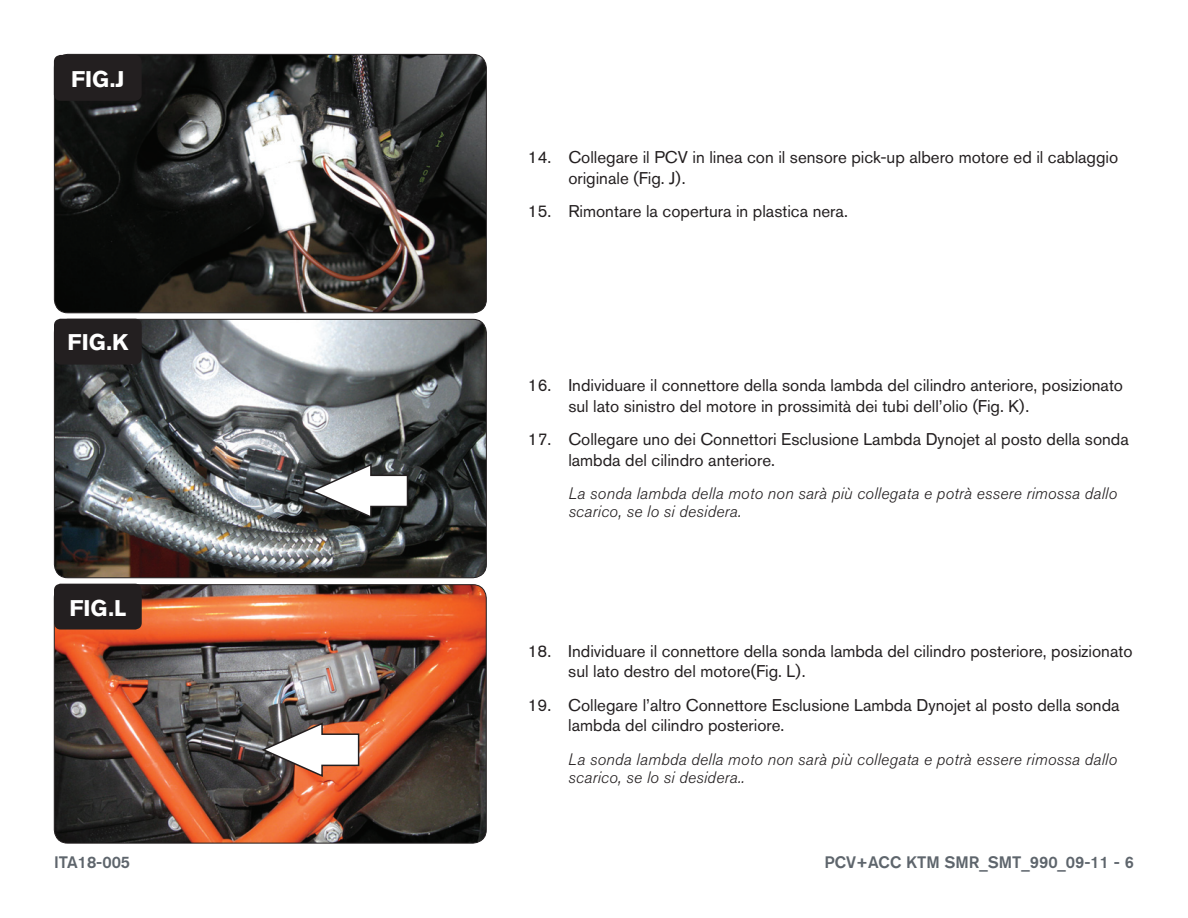
<style>
.page{position:relative;width:1188px;height:918px;background:#fff}
.page>*{position:absolute;margin:0;border:0;box-sizing:border-box;transform-origin:0 0}
.t1{font:700 22.5px "Akzidenz Grotesk BQ";color:#fff}
.t2{font:16.8px/20.2px "Akzidenz Grotesk BQ";color:#231f20}
.t3{font:italic 300 16.5px/18px "Akzidenz Grotesk BQ";letter-spacing:.01em;color:#231f20}
.t4{font:500 16.5px "Akzidenz Grotesk BQ";color:#5e656c}
</style>
<div class="page">
<img style="left:54px;top:585px;width:431px;height:257px">
<div style="left:54px;top:584px;width:433px;height:260px;border:1px solid #231f20;border-radius:14px"></div>
<img style="left:54px;top:319px;width:432px;height:259px">
<div style="left:54px;top:319px;width:433px;height:259px;border:1px solid #231f20;border-radius:14px"></div>
<img style="left:54px;top:54px;width:432px;height:259px">
<div style="left:54px;top:54px;width:433px;height:259px;border:1px solid #231f20;border-radius:14px"></div>
<div style="left:54px;top:319px;width:88px;height:46px;background:#231f20;border-radius:7px"></div>
<div style="left:54px;top:55px;width:88px;height:46px;background:#231f20;border-radius:7px"></div>
<svg style="left:260px;top:722px;width:100px;height:56px"></svg>
<svg style="left:309px;top:463px;width:100px;height:56px"></svg>
<div style="left:54px;top:584px;width:88px;height:46px;background:#231f20;border-radius:7px"></div>
<h1 class="t1" style="left:71px;top:66px;width:55px">FIG.J</h1>
<h1 class="t1" style="left:68px;top:329px;width:62px">FIG.K</h1>
<h1 class="t1" style="left:70px;top:595px;width:58px">FIG.L</h1>
<p class="t2" style="left:568px;top:147px;width:551px;text-indent:-40px">14. Collegare il PCV in linea con il sensore pick-up albero motore ed il cablaggio originale (Fig. J).</p>
<p class="t2" style="left:528px;top:201px;width:322px">15. Rimontare la copertura in plastica nera.</p>
<p class="t2" style="left:568px;top:375px;width:556px;text-indent:-40px">16. Individuare il connettore della sonda lambda del cilindro anteriore, posizionato sul lato sinistro del motore in prossimità dei tubi dell’olio (Fig. K).</p>
<p class="t2" style="left:568px;top:429px;width:562px;text-indent:-40px">17. Collegare uno dei Connettori Esclusione Lambda Dynojet al posto della sonda lambda del cilindro anteriore.</p>
<p class="t3" style="left:568px;top:485px;width:550px">La sonda lambda della moto non sarà più collegata e potrà essere rimossa dallo scarico, se lo si desidera.</p>
<p class="t2" style="left:568px;top:641px;width:566px;text-indent:-40px">18. Individuare il connettore della sonda lambda del cilindro posteriore, posizionato sul lato destro del motore(Fig. L).</p>
<p class="t2" style="left:568px;top:695px;width:553px;text-indent:-40px">19. Collegare l’altro Connettore Esclusione Lambda Dynojet al posto della sonda lambda del cilindro posteriore.</p>
<p class="t3" style="left:568px;top:750px;width:550px">La sonda lambda della moto non sarà più collegata e potrà essere rimossa dallo scarico, se lo si desidera..</p>
<p class="t4" style="left:54px;top:852px;width:78px">ITA18-005</p>
<p class="t4" style="left:824px;top:852px;width:311px">PCV+ACC KTM SMR_SMT_990_09-11 - 6</p>
</div>
